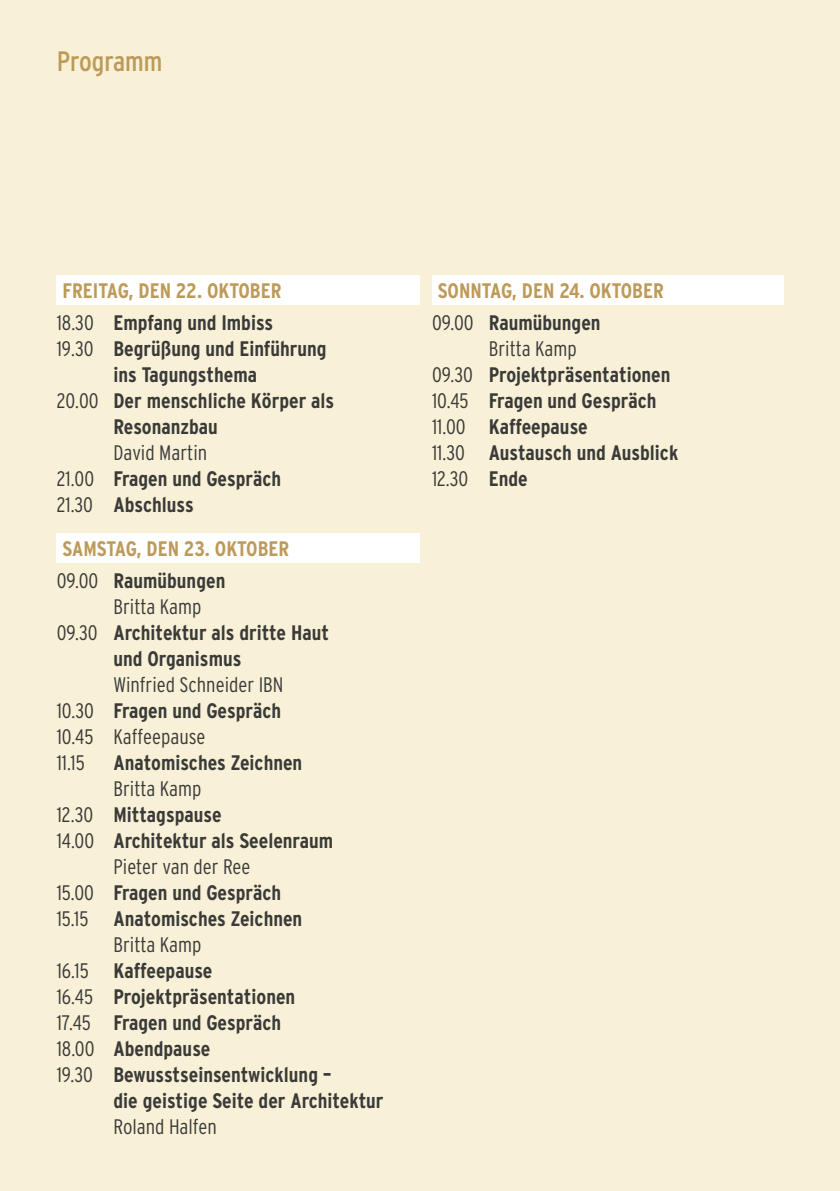
<style>
.page{position:relative;width:840px;height:1191px;background:#fff}
.page>*{position:absolute;margin:0;border:0;box-sizing:border-box;transform-origin:0 0}
.t1{font:28px "Interstate Condensed";color:#bd9a59}
.t2{font:700 21px/26px "Interstate Condensed";color:#3a3a39}
.t3{font:300 21px/26px "Interstate Condensed";color:#3a3a39}
.t4{font:700 21px/31.6px "Interstate Condensed";color:#bd9a59}
.s1{font-weight:300;color:#3a3a39}
.s2{color:#3a3a39}
.s3{font-weight:300}
.s4{font-weight:700}
</style>
<div class="page">
<div style="left:0;top:0;width:839px;height:1191px;background:#f8f1d7"></div>
<div style="left:57px;top:533px;width:363px;height:30px;background:#fff"></div>
<div style="left:57px;top:275px;width:363px;height:29px;background:#fff"></div>
<div style="left:432px;top:275px;width:350px;height:29px;background:#fff"></div>
<h1 class="t1" style="left:57px;top:45px;width:107px">Programm</h1>
<p class="t4" style="left:57px;top:275px;width:226px">FREITAG, DEN 22. OKTOBER<br><span class="s1">18.30</span> <span class="s2">Empfang und Imbiss</span></p>
<p class="t2" style="left:57px;top:335px;width:271px"><span class="s3">19.30</span> Begrüßung und Einführung</p>
<p class="t2" style="left:113px;top:361px;width:145px">ins Tagungsthema</p>
<p class="t2" style="left:57px;top:387px;width:279px"><span class="s3">20.00</span> Der menschliche Körper als</p>
<p class="t2" style="left:113px;top:413px;width:106px">Resonanzbau</p>
<p class="t2" style="left:57px;top:439px;width:226px;text-indent:57px"><span class="s3">David Martin<br>21.00</span> Fragen und Gespräch<br><span class="s3">21.30</span> Abschluss</p>
<p class="t4" style="left:57px;top:533px;width:234px">SAMSTAG, DEN 23. OKTOBER<br><span class="s1">09.00</span> <span class="s2">Raumübungen</span></p>
<p class="t3" style="left:113px;top:593px;width:89px">Britta Kamp</p>
<p class="t2" style="left:57px;top:619px;width:274px"><span class="s3">09.30</span> Architektur als dritte Haut</p>
<p class="t2" style="left:113px;top:645px;width:129px">und Organismus</p>
<p class="t3" style="left:57px;top:671px;width:228px;text-indent:57px">Winfried Schneider IBN<br>10.30 <span class="s4">Fragen und Gespräch<br></span>10.45 Kaffeepause<br>11.15</p>
<p class="t2" style="left:113px;top:749px;width:190px">Anatomisches Zeichnen</p>
<p class="t3" style="left:113px;top:775px;width:89px">Britta Kamp</p>
<p class="t2" style="left:57px;top:801px;width:166px"><span class="s3">12.30</span> Mittagspause</p>
<p class="t2" style="left:57px;top:827px;width:278px"><span class="s3">14.00</span> Architektur als Seelenraum</p>
<p class="t3" style="left:113px;top:853px;width:138px">Pieter van der Ree</p>
<p class="t2" style="left:57px;top:879px;width:226px"><span class="s3">15.00</span> Fragen und Gespräch</p>
<p class="t2" style="left:57px;top:905px;width:247px"><span class="s3">15.15</span> Anatomisches Zeichnen</p>
<p class="t3" style="left:113px;top:931px;width:89px">Britta Kamp</p>
<p class="t2" style="left:57px;top:957px;width:157px"><span class="s3">16.15</span> Kaffeepause</p>
<p class="t2" style="left:57px;top:983px;width:240px"><span class="s3">16.45</span> Projektpräsentationen</p>
<p class="t2" style="left:57px;top:1009px;width:226px"><span class="s3">17.45</span> Fragen und Gespräch</p>
<p class="t2" style="left:57px;top:1035px;width:155px"><span class="s3">18.00</span> Abendpause</p>
<p class="t2" style="left:57px;top:1061px;width:276px"><span class="s3">19.30</span> Bewusstseinsentwicklung –</p>
<p class="t2" style="left:113px;top:1087px;width:271px">die geistige Seite der Architektur</p>
<p class="t3" style="left:113px;top:1113px;width:105px">Roland Halfen</p>
<p class="t4" style="left:432px;top:275px;width:233px">SONNTAG, DEN 24. OKTOBER<br><span class="s1">09.00</span> <span class="s2">Raumübungen</span></p>
<p class="t2" style="left:432px;top:335px;width:248px;text-indent:57px"><span class="s3">Britta Kamp<br>09.30</span> Projektpräsentationen<br><span class="s3">10.45</span> Fragen und Gespräch<br><span class="s3">11.00</span> Kaffeepause<br><span class="s3">11.30</span> Austausch und Ausblick<br><span class="s3">12.30</span> Ende</p>
</div>
